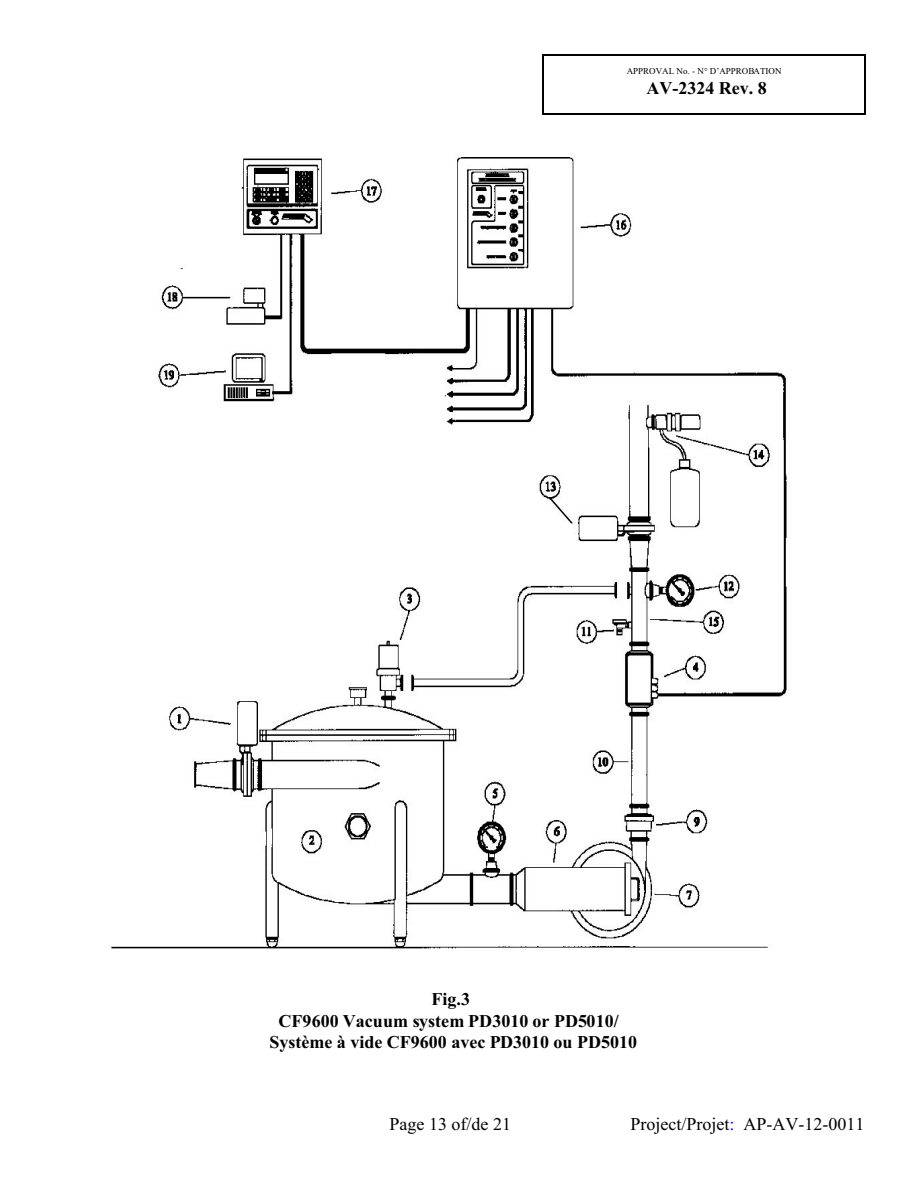
<style>
.page{position:relative;width:918px;height:1188px;background:#fff}
.page>*{position:absolute;margin:0;border:0;box-sizing:border-box;transform-origin:0 0}
.t1{font:700 18px/21.3px "Times New Roman";color:#000;text-align:center}
.t2{font:18px "Times New Roman";color:#000}
.t3{font:9px "Times New Roman";color:#000}
.s1{color:#00f}
</style>
<div class="page">
<hr style="left:543px;top:54px;width:1px;height:60px;background:#000">
<hr style="left:864px;top:54px;width:1px;height:60px;background:#000">
<hr style="left:543px;top:54px;width:322px;height:1px;background:#000">
<hr style="left:543px;top:113px;width:322px;height:1px;background:#000">
<img style="left:111px;top:157px;width:676px;height:792px">
<p class="t3" style="left:627px;top:68px;width:156px">APPROVAL No. - N° D’APPROBATION</p>
<p class="t1" style="left:646px;top:79px;width:122px">AV-2324 Rev. 8</p>
<p class="t1" style="left:269px;top:991px;width:369px">Fig.3<br>CF9600 Vacuum system PD3010 or PD5010/<br>Système à vide CF9600 avec PD3010 ou PD5010</p>
<p class="t2" style="left:390px;top:1117px;width:123px">Page 13 of/de 21</p>
<p class="t2" style="left:630px;top:1117px;width:236px">Project/Projet<span class="s1">:</span> AP-AV-12-0011</p>
</div>
